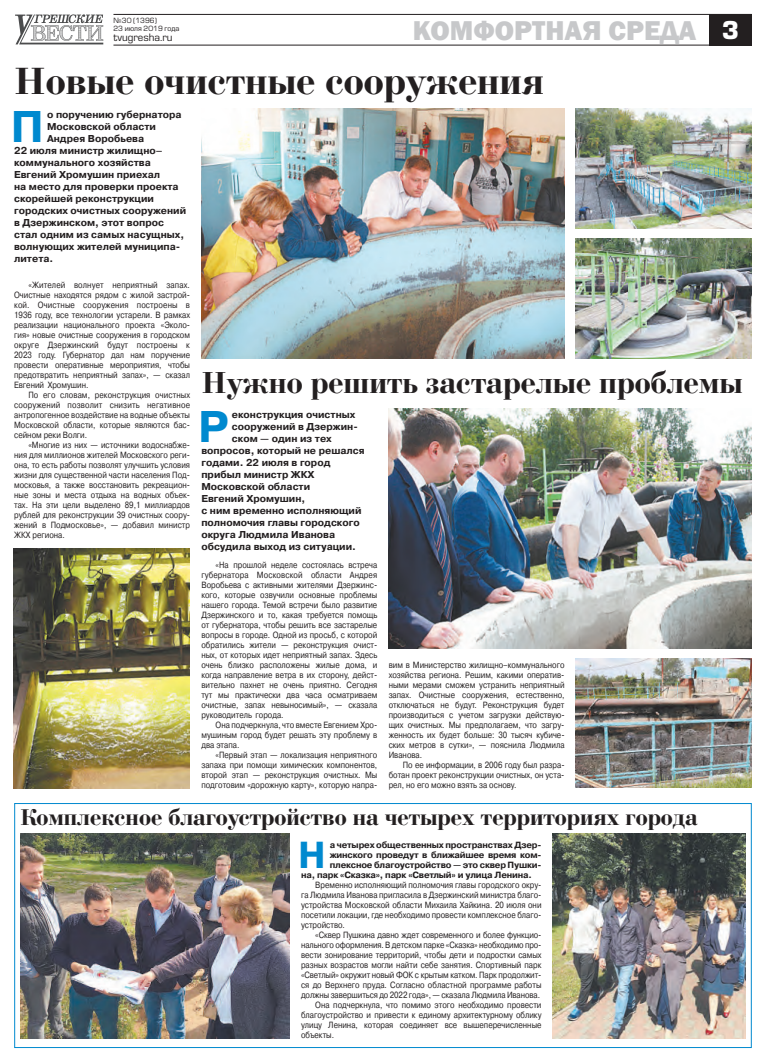
<style>
.page{position:relative;width:766px;height:1063px;background:#fff}
.page>*{position:absolute;margin:0;border:0;box-sizing:border-box;transform-origin:0 0}
.t1{font:700 44.3px "Pragmatica C";color:#0089cf}
.t2{font:700 40px "Bodoni C";color:#231f20}
.t3{font:700 37.6px "Pragmatica C";color:#0089cf}
.t4{font:700 32px "Bodoni C";color:#231f20}
.t5{font:800 28px "Franklin Gothic";color:#c7c8ca}
.t6{font:700 24px "Bodoni C";color:#231f20}
.t7{font:700 10px "Pragmatica C";color:#231f20}
.t8{font:10px "Europe C";color:#231f20}
.t9{font:9px/10px "Pragmatica C";color:#231f20;text-align:justify;scale:.85 1}
.t10{font:700 9px "Pragmatica C";letter-spacing:-.02em;color:#231f20}
.t11{font:7px/8px "Europe C";color:#231f20}
.s1{font-family:"Europe C";font-weight:700;font-size:24px;color:#fff}
</style>
<div class="page">
<hr style="left:113px;top:14px;width:638px;height:1px;background:#231f20">
<hr style="left:113px;top:45px;width:638px;height:1px;background:#231f20">
<svg style="left:15px;top:14px;width:88px;height:30px"></svg>
<div style="left:709px;top:14px;width:42px;height:31px;background:#231f20"></div>
<div style="left:14px;top:803px;width:737px;height:245px;border:1px solid #0089cf"></div>
<img style="left:20px;top:833px;width:269px;height:205px">
<img style="left:552px;top:833px;width:193px;height:205px">
<img style="left:575px;top:658px;width:176px;height:129px">
<img style="left:388px;top:408px;width:363px;height:240px">
<img style="left:575px;top:238px;width:176px;height:120px">
<img style="left:575px;top:108px;width:176px;height:120px">
<img style="left:13px;top:548px;width:176px;height:240px">
<img style="left:201px;top:108px;width:363px;height:250px">
<p class="t11" style="left:113px;top:17px;width:67px">№30 (1396)<br>23 июля 2019 года</p>
<p class="t8" style="left:113px;top:32px;width:60px">tvugresha.ru</p>
<h3 class="t5" style="left:412px;top:12px;width:328px">комфортная среда <span class="s1">3</span></h3>
<h2 class="t2" style="left:14px;top:60px;width:531px">Новые очистные сооружения</h2>
<h1 class="t1" style="left:11px;top:102px;width:35px">П</h1>
<p class="t7" style="left:47px;top:109px;width:136px">о поручению губернатора</p>
<p class="t7" style="left:47px;top:121px;width:110px">Московской области</p>
<p class="t7" style="left:47px;top:133px;width:99px">Андрея Воробьева</p>
<p class="t7" style="left:14px;top:145px;width:150px">22 июля министр жилищно–</p>
<p class="t7" style="left:14px;top:157px;width:138px">коммунального хозяйства</p>
<p class="t7" style="left:14px;top:169px;width:147px">Евгений Хромушин приехал</p>
<p class="t7" style="left:14px;top:181px;width:166px">на место для проверки проекта</p>
<p class="t7" style="left:14px;top:193px;width:141px">скорейшей реконструкции</p>
<p class="t7" style="left:14px;top:205px;width:173px">городских очистных сооружений</p>
<p class="t7" style="left:14px;top:217px;width:151px">в Дзержинском, этот вопрос</p>
<p class="t7" style="left:14px;top:229px;width:171px">стал одним из самых насущных,</p>
<p class="t7" style="left:14px;top:241px;width:168px">волнующих жителей муниципа-</p>
<p class="t7" style="left:14px;top:253px;width:41px">литета.</p>
<p class="t9" style="left:14px;top:280px;width:208px;text-indent:14px">«Жителей волнует неприятный запах.<br>Очистные находятся рядом с жилой застрой&shy;кой. Очистные сооружения построены в 1936 году, все технологии устарели. В рамках реализации национального проекта «Эколо&shy;гия» новые очистные сооружения в городском округе Дзержинский будут построены к 2023 году. Губернатор дал нам поручение провести оперативные мероприятия, чтобы предотвратить неприятный запах», — сказал Евгений Хромушин.</p>
<p class="t9" style="left:14px;top:390px;width:208px;text-indent:14px">По его словам, реконструкция очистных сооружений позволит снизить негативное антропогенное воздействие на водные объекты Московской области, которые являются бас&shy;сейном реки Волги.</p>
<p class="t9" style="left:14px;top:440px;width:208px;text-indent:14px">«Многие из них — источники водоснабже&shy;ния для миллионов жителей Московского реги&shy;она, то есть работы позволят улучшить условия жизни для существенной части населения Под&shy;московья, а также восстановить рекреацион&shy;ные зоны и места отдыха на водных объек&shy;тах. На эти цели выделено 89,1 миллиардов рублей для реконструкции 39 очистных соору&shy;жений в Подмосковье», — добавил министр ЖКХ региона.</p>
<h3 class="t4" style="left:201px;top:366px;width:542px">Нужно решить застарелые проблемы</h3>
<h1 class="t1" style="left:198px;top:402px;width:32px">Р</h1>
<p class="t7" style="left:232px;top:409px;width:125px">еконструкция очистных</p>
<p class="t7" style="left:232px;top:421px;width:127px">сооружений в Дзержин-</p>
<p class="t7" style="left:232px;top:433px;width:101px">ском — один из тех</p>
<p class="t7" style="left:201px;top:445px;width:165px">вопросов, который не решался</p>
<p class="t7" style="left:201px;top:457px;width:130px">годами. 22 июля в город</p>
<p class="t7" style="left:201px;top:469px;width:115px">прибыл министр ЖКХ</p>
<p class="t7" style="left:201px;top:481px;width:110px">Московской области</p>
<p class="t7" style="left:201px;top:493px;width:105px">Евгений Хромушин,</p>
<p class="t7" style="left:201px;top:505px;width:161px">с ним временно исполняющий</p>
<p class="t7" style="left:201px;top:517px;width:160px">полномочия главы городского</p>
<p class="t7" style="left:201px;top:529px;width:135px">округа Людмила Иванова</p>
<p class="t7" style="left:201px;top:541px;width:156px">обсудила выход из ситуации.</p>
<p class="t9" style="left:201px;top:560px;width:208px;text-indent:14px">«На прошлой неделе состоялась встреча губернатора Московской области Андрея Воробьева с активными жителями Дзержинс&shy;кого, которые озвучили основные проблемы нашего города. Темой встречи было развитие Дзержинского и то, какая требуется помощь от губернатора, чтобы решить все застарелые вопросы в городе. Одной из просьб, с которой обратились жители — реконструкция очист&shy;ных, от которых идет неприятный запах. Здесь очень близко расположены жилые дома, и когда направление ветра в их сторону, дейст&shy;вительно пахнет не очень приятно. Сегодня тут мы практически два часа осматриваем очистные, запах невыносимый», — сказала руководитель города.</p>
<p class="t9" style="left:201px;top:720px;width:208px;text-indent:14px">Она подчеркнула, что вместе Евгением Хро&shy;мушиным город будет решать эту проблему в два этапа.</p>
<p class="t9" style="left:201px;top:750px;width:208px;text-indent:14px">«Первый этап — локализация неприятного запаха при помощи химических компонентов, второй этап — реконструкция очистных. Мы подготовим «дорожную карту», которую напра-</p>
<p class="t9" style="left:388px;top:660px;width:208px">вим в Министерство жилищно–коммунального хозяйства региона. Решим, какими оператив&shy;ными мерами сможем устранить неприятный запах. Очистные сооружения, естественно, отключаться не будут. Реконструкция будет производиться с учетом загрузки действую&shy;щих очистных. Мы предполагаем, что загру&shy;женность их будет больше: 30 тысяч кубиче&shy;ских метров в сутки», — пояснила Людмила Иванова.</p>
<p class="t9" style="left:388px;top:760px;width:208px;text-indent:14px">По ее информации, в 2006 году был разра&shy;ботан проект реконструкции очистных, он уста&shy;рел, но его можно взять за основу.</p>
<h3 class="t6" style="left:20px;top:804px;width:678px">Комплексное благоустройство на четырех территориях города</h3>
<h3 class="t3" style="left:298px;top:834px;width:29px">Н</h3>
<p class="t10" style="left:329px;top:840px;width:213px">а четырех общественных пространствах Дзер-</p>
<p class="t10" style="left:329px;top:850px;width:213px">жинского проведут в ближайшее время ком-</p>
<p class="t10" style="left:329px;top:860px;width:213px">плексное благоустройство — это сквер Пушки-</p>
<p class="t10" style="left:301px;top:870px;width:232px">на, парк «Сказка», парк «Светлый» и улица Ленина.</p>
<p class="t9" style="left:301px;top:880px;width:284px;text-indent:14px">Временно исполняющий полномочия главы городского окру&shy;га Людмила Иванова пригласила в Дзержинский министра благо&shy;устройства Московской области Михаила Хайкина. 20 июля они посетили локации, где необходимо провести комплексное благо&shy;устройство.</p>
<p class="t9" style="left:315px;top:930px;width:267px">«Сквер Пушкина давно ждет современного и более функцио-</p>
<p class="t9" style="left:301px;top:940px;width:284px">нального оформления. В детском парке «Сказка» необходимо про-</p>
<p class="t9" style="left:301px;top:950px;width:284px">вести зонирование территорий, чтобы дети и подростки самых</p>
<p class="t9" style="left:301px;top:960px;width:284px">разных возрастов могли найти себе занятия. Спортивный парк</p>
<p class="t9" style="left:301px;top:970px;width:284px">«Светлый» окружит новый ФОК с крытым катком. Парк продолжит-</p>
<p class="t9" style="left:301px;top:980px;width:284px">ся до Верхнего пруда. Согласно областной программе работы</p>
<p class="t9" style="left:301px;top:990px;width:282px">должны завершиться до 2022 года», — сказала Людмила Иванова.</p>
<p class="t9" style="left:315px;top:1000px;width:268px">Она подчеркнула, что помимо этого необходимо провести</p>
<p class="t9" style="left:301px;top:1010px;width:284px">благоустройство и привести к единому архитектурному облику</p>
<p class="t9" style="left:301px;top:1020px;width:284px">улицу Ленина, которая соединяет все вышеперечисленные</p>
<p class="t9" style="left:301px;top:1030px;width:40px">объекты.</p>
</div>
